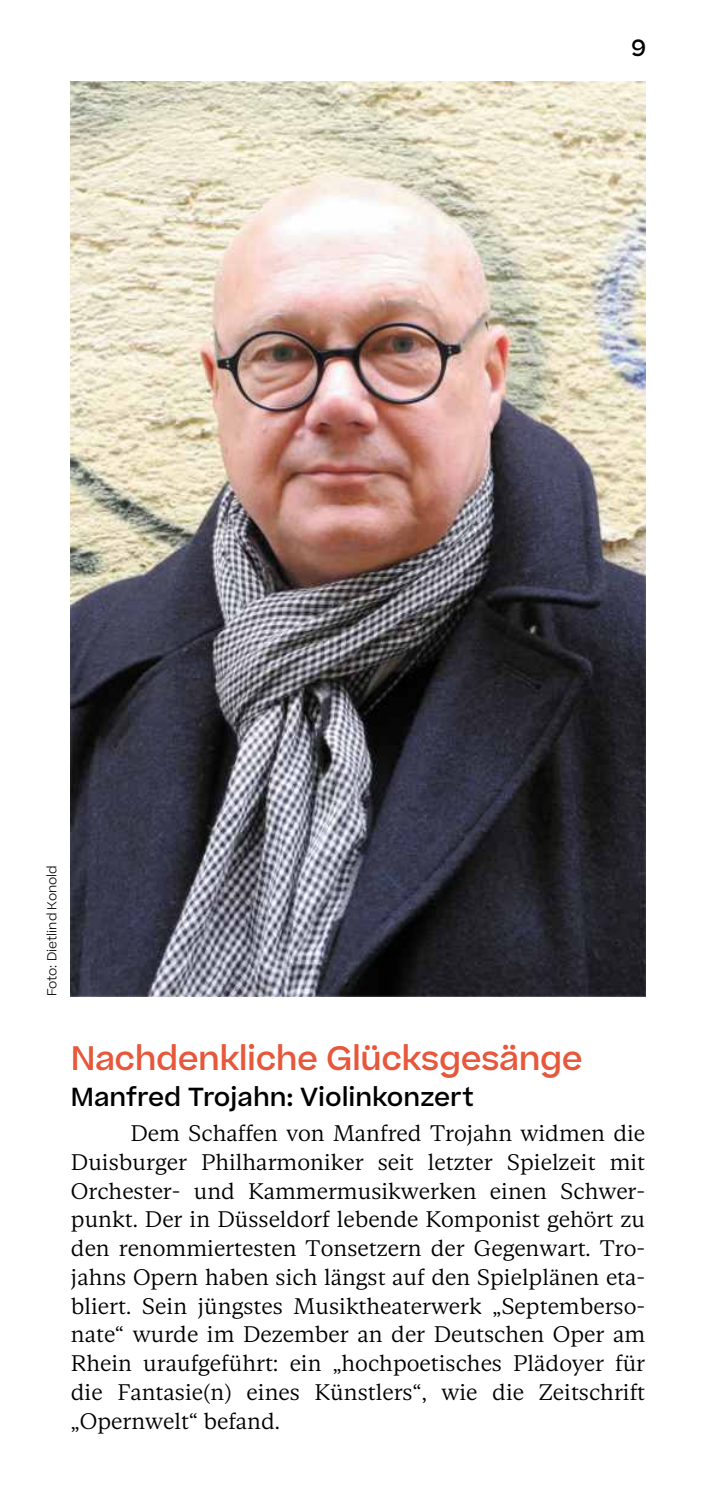
<style>
.page{position:relative;width:702px;height:1489px;background:#fff}
.page>*{position:absolute;margin:0;border:0;box-sizing:border-box;transform-origin:0 0}
.t1{font:700 32.5px "Beatrice";letter-spacing:-.015em;color:#e6573b}
.t2{font:700 25px "Beatrice";color:#000}
.t3{font:22.5px/28.8px "Gestura";color:#000;text-align:justify}
.t4{font:700 22.5px "Beatrice";color:#000}
.t5{font:12.5px "Beatrice";color:#000}
</style>
<div class="page">
<img style="left:71px;top:82px;width:574px;height:914px">
<p class="t4" style="left:631px;top:39px;width:16px">9</p>
<p class="t5" style="left:47px;top:996px;width:132px;rotate:-90deg">Foto: Dietlind Konold</p>
<h1 class="t1" style="left:71px;top:1045px;width:513px">Nachdenkliche Glücksgesänge</h1>
<p class="t2" style="left:71px;top:1087px;width:404px">Manfred Trojahn: Violinkonzert</p>
<p class="t3" style="left:71px;top:1118px;width:576px;text-indent:59px">Dem Schaffen von Manfred Trojahn widmen die Duisburger Philharmoniker seit letzter Spielzeit mit Orchester- und Kammermusikwerken einen Schwer&shy;punkt. Der in Düsseldorf lebende Komponist gehört zu den renommiertesten Tonsetzern der Gegenwart. Tro&shy;jahns Opern haben sich längst auf den Spielplänen eta&shy;bliert. Sein jüngstes Musiktheaterwerk „Septemberso&shy;nate“ wurde im Dezember an der Deutschen Oper am Rhein uraufgeführt: ein „hochpoetisches Plädoyer für die Fantasie(n) eines Künstlers“, wie die Zeitschrift „Opernwelt“ befand.</p>
</div>
